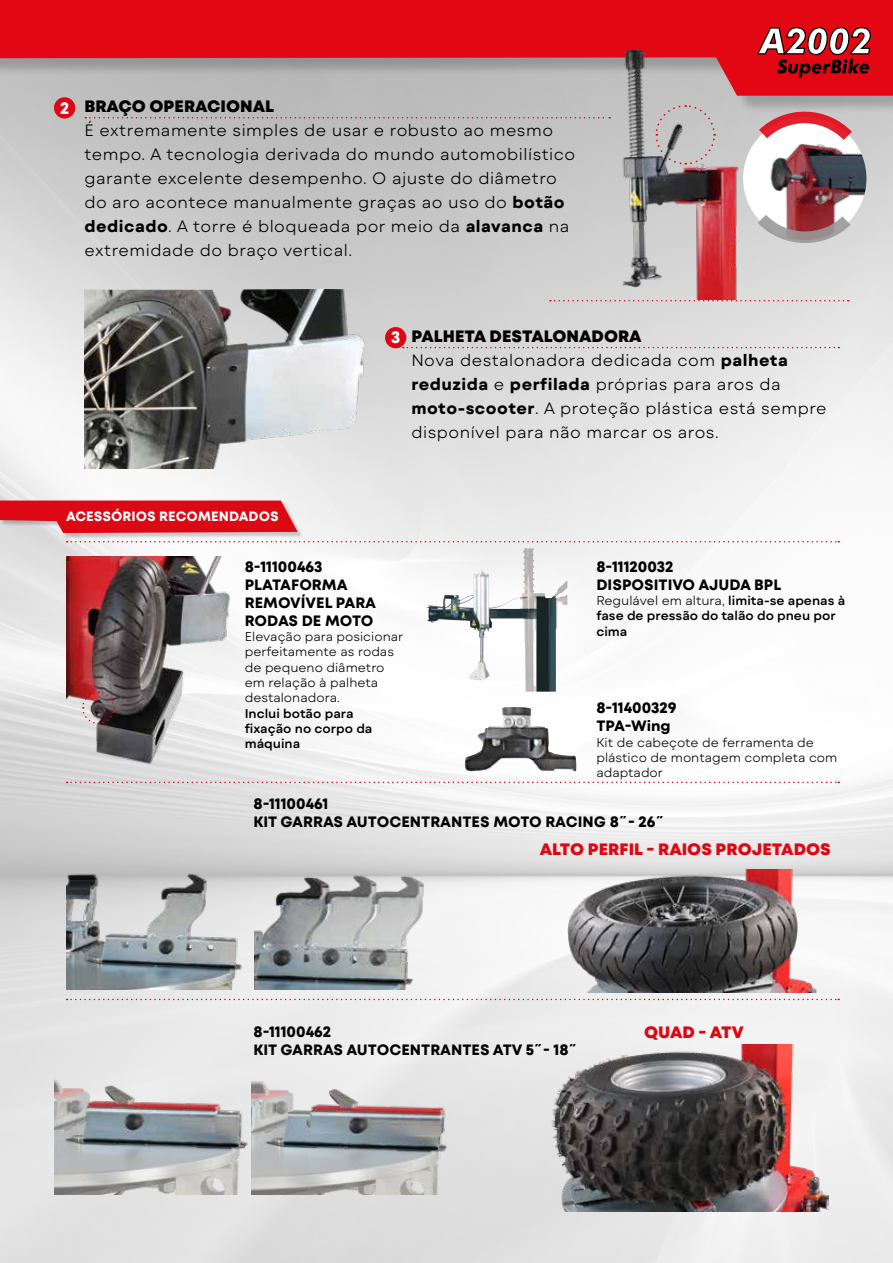
<style>
.page{position:relative;width:893px;height:1263px;background:#fff}
.page>*{position:absolute;margin:0;border:0;box-sizing:border-box;transform-origin:0 0}
.t1{font:300 16.5px/24px "Mont Blanc";letter-spacing:.03em;color:#000}
.t2{font:800 16.5px "Mont Blanc";color:#dc0814}
.t3{font:800 16.5px "Mont Blanc";color:#000}
.t4{font:700 16.5px "Mont Blanc";color:#fff}
.t5{font:700 15px/18px "Mont Blanc";color:#000}
.t6{font:700 13.5px "Mont Blanc";color:#fff}
.t7{font:300 12.75px/15.3px "Mont Blanc";color:#000}
.t8{font:600 12.75px/15.3px "Mont Blanc";color:#000}
.s1{font-weight:700}
.s2{font-weight:800}
.s3{font-weight:300}
</style>
<div class="page">
<img style="left:0;top:114px;width:893px;height:1149px">
<div style="left:0;top:0;width:893px;height:114px;background:#000;opacity:.2"></div>
<svg style="left:0;top:0;width:893px;height:96px;fill:#e30613"></svg>
<svg style="left:756px;top:26px;width:115px;height:51px"></svg>
<img style="left:769px;top:120px;width:97px;height:120px">
<svg style="left:769px;top:105px;width:83px;height:35px"></svg>
<svg style="left:769px;top:215px;width:82px;height:35px"></svg>
<svg style="left:67px;top:541px;width:772px;height:1px"></svg>
<svg style="left:67px;top:782px;width:772px;height:1px"></svg>
<svg style="left:67px;top:999px;width:772px;height:1px"></svg>
<div style="left:54px;top:97px;width:21px;height:22px;background:#dc0814;border-radius:50%"></div>
<div style="left:385px;top:327px;width:21px;height:21px;background:#dc0814;border-radius:50%"></div>
<img style="left:540px;top:869px;width:299px;height:124px">
<img style="left:549px;top:1044px;width:279px;height:168px">
<img style="left:84px;top:289px;width:281px;height:180px">
<img style="left:66px;top:557px;width:179px;height:210px">
<img style="left:481px;top:548px;width:44px;height:60px">
<img style="left:602px;top:35px;width:167px;height:265px">
<svg style="left:654px;top:104px;width:62px;height:62px"></svg>
<svg style="left:550px;top:300px;width:299px;height:1px"></svg>
<img style="left:66px;top:867px;width:180px;height:122px">
<img style="left:254px;top:867px;width:181px;height:122px">
<img style="left:54px;top:1075px;width:395px;height:119px">
<svg style="left:81px;top:691px;width:34px;height:34px"></svg>
<img style="left:465px;top:707px;width:111px;height:65px">
<div style="left:1px;top:501px;width:302px;height:38px;background:#000;opacity:.2"></div>
<svg style="left:0;top:500px;width:298px;height:33px"></svg>
<svg style="left:85px;top:117px;width:525px;height:2px"></svg>
<svg style="left:403px;top:347px;width:436px;height:1px"></svg>
<p class="t4" style="left:60px;top:97px;width:11px">2</p>
<p class="t3" style="left:84px;top:96px;width:191px">BRAÇO OPERACIONAL</p>
<p class="t1" style="left:84px;top:118px;width:493px">É extremamente simples de usar e robusto ao mesmo tempo. A tecnologia derivada do mundo automobilístico garante excelente desempenho. O ajuste do diâmetro do aro acontece manualmente graças ao uso do <span class="s1">botão dedicado</span>. A torre é bloqueada por meio da <span class="s1">alavanca</span> na extremidade do braço vertical.</p>
<p class="t4" style="left:391px;top:327px;width:11px">3</p>
<p class="t1" style="left:411px;top:324px;width:417px"><span class="s2">PALHETA DESTALONADORA<br></span>Nova destalonadora dedicada com <span class="s1">palheta reduzida</span> e <span class="s1">perfilada</span> próprias para aros da <span class="s1">moto-scooter</span>. A proteção plástica está sempre disponível para não marcar os aros.</p>
<p class="t6" style="left:66px;top:507px;width:214px">ACESSÓRIOS RECOMENDADOS</p>
<p class="t5" style="left:245px;top:558px;width:133px">8-11100463<br>PLATAFORMA<br>REMOVÍVEL PARA<br>RODAS DE MOTO</p>
<p class="t7" style="left:245px;top:629px;width:160px">Elevação para posicionar perfeitamente as rodas de pequeno diâmetro em relação à palheta destalonadora.</p>
<p class="t8" style="left:245px;top:706px;width:129px">Inclui botão para fixação no corpo da máquina</p>
<p class="t5" style="left:596px;top:558px;width:187px">8-11120032<br>DISPOSITIVO AJUDA BPL</p>
<p class="t8" style="left:596px;top:593px;width:250px"><span class="s3">Regulável em altura,</span> limita-se apenas à fase de pressão do talão do pneu por cima</p>
<p class="t5" style="left:596px;top:699px;width:82px">8-11400329<br>TPA-Wing</p>
<p class="t7" style="left:596px;top:734px;width:243px">Kit de cabeçote de ferramenta de plástico de montagem completa com adaptador</p>
<p class="t5" style="left:253px;top:795px;width:413px">8-11100461<br>KIT GARRAS AUTOCENTRANTES MOTO RACING 8˝- 26˝</p>
<p class="t2" style="left:540px;top:839px;width:293px">ALTO PERFIL - RAIOS PROJETADOS</p>
<p class="t5" style="left:253px;top:1022px;width:326px">8-11100462<br>KIT GARRAS AUTOCENTRANTES ATV 5˝- 18˝</p>
<p class="t2" style="left:644px;top:1022px;width:101px">QUAD - ATV</p>
</div>
